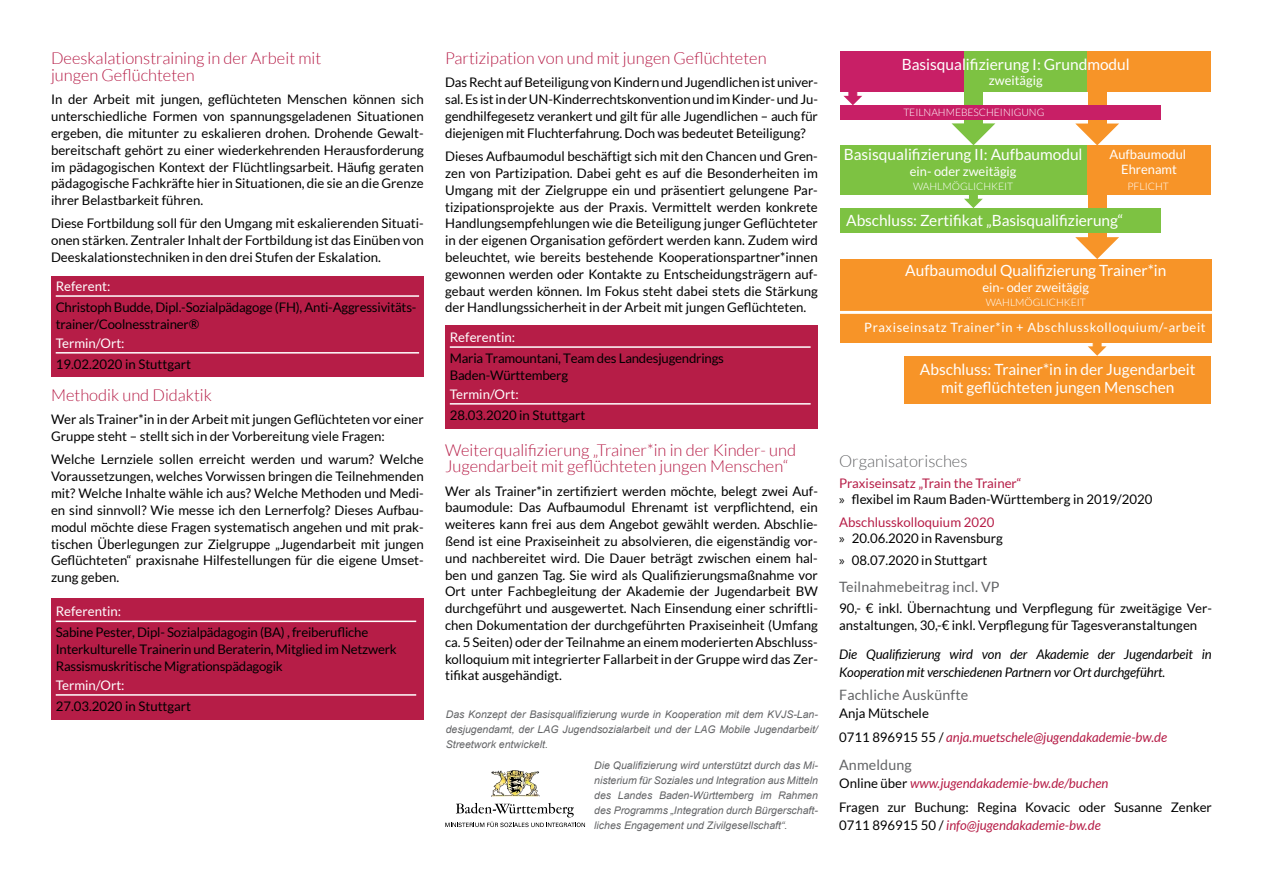
<style>
.page{position:relative;width:1263px;height:893px;background:#fff}
.page>*{position:absolute;margin:0;border:0;box-sizing:border-box;transform-origin:0 0}
.t1{font:300 16.5px/16.8px "Lato";color:#b61d47}
.t2{font:300 16.5px "Lato";color:#636466}
.t3{font:15.45px/18.6px "Lato";color:#fff;text-align:center}
.t4{font:14.25px "Lato";letter-spacing:.01em;color:#636466}
.t5{font:13.2px/16.8px "Lato";color:#000}
.t6{font:italic 13.2px/18px "Lato";letter-spacing:-.01em;color:#000}
.t7{font:italic 13.2px/24.5px "Lato";color:#b61d47}
.t8{font:13.2px "Lato";color:#fff}
.t9{font:13.2px/16.5px "Lato";color:#b61d47}
.t10{font:12.9px/15.5px "Lato";color:#fff;text-align:center}
.t11{font:12.9px "Lato";letter-spacing:.05em;color:#fff}
.t12{font:italic 10.5px/15px "Arial";color:#636466;text-align:justify}
.t13{font:300 10.35px "Lato";color:#fff}
.s1{color:#b61d47}
.s2{font-family:"Myriad Pro"}
.s3{font-family:"Myriad Pro";color:#000}
.s4{color:#000}
.s5{font-style:normal;color:#000}
.s6{font-style:italic;color:#b61d47}
</style>
<div class="page">
<div style="left:445px;top:325px;width:373px;height:103px;background:#b61d47"></div>
<hr style="left:450px;top:346px;width:361px;height:2px;background:#fff">
<hr style="left:450px;top:403px;width:361px;height:2px;background:#fff">
<div style="left:840px;top:51px;width:124px;height:41px;background:#c81f66"></div>
<div style="left:964px;top:51px;width:123px;height:41px;background:#7dc242"></div>
<div style="left:1087px;top:51px;width:124px;height:41px;background:#f79428"></div>
<div style="left:964px;top:83px;width:19px;height:45px;background:#7dc242"></div>
<svg style="left:951px;top:123px;width:44px;height:22px"></svg>
<div style="left:840px;top:145px;width:350px;height:50px;background:#7dc242"></div>
<div style="left:1087px;top:145px;width:124px;height:50px;background:#f79428"></div>
<div style="left:969px;top:193px;width:8px;height:9px;background:#7dc242"></div>
<svg style="left:964px;top:199px;width:19px;height:9px"></svg>
<div style="left:1088px;top:194px;width:19px;height:44px;background:#f79428"></div>
<svg style="left:1075px;top:237px;width:44px;height:22px"></svg>
<div style="left:840px;top:208px;width:321px;height:25px;background:#7dc242"></div>
<div style="left:904px;top:356px;width:307px;height:47px;background:#f79428"></div>
<div style="left:840px;top:259px;width:371px;height:83px;background:#f79428"></div>
<div style="left:849px;top:90px;width:8px;height:9px;background:#c81f66"></div>
<svg style="left:843px;top:96px;width:19px;height:9px"></svg>
<hr style="left:839px;top:311px;width:373px;height:3px;background:#fff">
<div style="left:1088px;top:82px;width:19px;height:43px;background:#f79428"></div>
<svg style="left:1075px;top:123px;width:44px;height:22px"></svg>
<div style="left:840px;top:105px;width:321px;height:15px;background:#c81f66"></div>
<div style="left:1093px;top:341px;width:8px;height:8px;background:#f79428;border:1px solid #f79428"></div>
<svg style="left:1088px;top:346px;width:18px;height:10px"></svg>
<img style="left:491px;top:770px;width:49px;height:26px">
<svg style="left:445px;top:803px;width:140px;height:24px"></svg>
<div style="left:51px;top:598px;width:373px;height:122px;background:#b61d47"></div>
<hr style="left:56px;top:621px;width:360px;height:1px;background:#fff">
<hr style="left:56px;top:694px;width:360px;height:2px;background:#fff">
<div style="left:51px;top:276px;width:373px;height:101px;background:#b61d47"></div>
<hr style="left:56px;top:295px;width:363px;height:2px;background:#fff">
<hr style="left:56px;top:352px;width:363px;height:2px;background:#fff">
<p class="t1" style="left:51px;top:50px;width:272px">Deeskalationstraining in der Arbeit mit jungen Geflüchteten</p>
<p class="t5" style="left:51px;top:91px;width:374px;text-align:justify">In der Arbeit mit jungen, geflüchteten Menschen können sich unterschiedliche Formen von spannungsgeladenen Situationen ergeben, die mitunter zu eskalieren drohen. Drohende Gewalt&shy;bereitschaft gehört zu einer wiederkehrenden Herausforderung im pädagogischen Kontext der Flüchtlingsarbeit. Häufig geraten pädagogische Fachkräfte hier in Situationen, die sie an die Grenze ihrer Belastbarkeit führen.</p>
<p class="t5" style="left:51px;top:215px;width:374px;text-align:justify">Diese Fortbildung soll für den Umgang mit eskalierenden Situati&shy;onen stärken. Zentraler Inhalt der Fortbildung ist das Einüben von Deeskalationstechniken in den drei Stufen der Eskalation.</p>
<p class="t8" style="left:56px;top:279px;width:56px">Referent:</p>
<p class="t5" style="left:56px;top:299px;width:362px">Christoph Budde, Dipl.-Sozialpädagoge (FH), Anti-Aggressivitäts&shy;trainer/Coolnesstrainer®</p>
<p class="t8" style="left:56px;top:336px;width:70px">Termin/Ort:</p>
<p class="t5" style="left:56px;top:355px;width:137px">19.02.2020 in Stuttgart</p>
<p class="t1" style="left:51px;top:387px;width:162px">Methodik und Didaktik</p>
<p class="t5" style="left:51px;top:411px;width:374px">Wer als Trainer*in in der Arbeit mit jungen Geflüchteten vor einer<br>Gruppe steht – stellt sich in der Vorbereitung viele Fragen:</p>
<p class="t5" style="left:51px;top:451px;width:374px;text-align:justify">Welche Lernziele sollen erreicht werden und warum? Welche Voraussetzungen, welches Vorwissen bringen die Teilnehmenden mit? Welche Inhalte wähle ich aus? Welche Methoden und Medi&shy;en sind sinnvoll? Wie messe ich den Lernerfolg? Dieses Aufbau&shy;modul möchte diese Fragen systematisch angehen und mit prak&shy;tischen Überlegungen zur Zielgruppe „Jugendarbeit mit jungen Geflüchteten“ praxisnahe Hilfestellungen für die eigene Umset&shy;zung geben.</p>
<p class="t8" style="left:56px;top:604px;width:67px">Referentin:</p>
<p class="t5" style="left:56px;top:624px;width:343px">Sabine Pester, Dipl- Sozialpädagogin (BA) , freiberufliche<br>Interkulturelle Trainerin und Beraterin, Mitglied im Netzwerk<br>Rassismuskritische Migrationspädagogik</p>
<p class="t8" style="left:56px;top:678px;width:70px">Termin/Ort:</p>
<p class="t5" style="left:56px;top:697px;width:137px">27.03.2020 in Stuttgart</p>
<p class="t1" style="left:445px;top:50px;width:323px">Partizipation von und mit jungen Geflüchteten</p>
<p class="t5" style="left:445px;top:74px;width:374px;text-align:justify">Das Recht auf Beteiligung von Kindern und Jugendlichen ist univer&shy;sal. Es ist in der UN-Kinderrechtskonvention und im Kinder- und Ju&shy;gendhilfegesetz verankert und gilt für alle Jugendlichen – auch für diejenigen mit Fluchterfahrung. Doch was bedeutet Beteiligung?</p>
<p class="t5" style="left:445px;top:148px;width:374px;text-align:justify">Dieses Aufbaumodul beschäftigt sich mit den Chancen und Gren&shy;zen von Partizipation. Dabei geht es auf die Besonderheiten im Umgang mit der Zielgruppe ein und präsentiert gelungene Par&shy;tizipationsprojekte aus der Praxis. Vermittelt werden konkrete Handlungsempfehlungen wie die Beteiligung junger Geflüchteter in der eigenen Organisation gefördert werden kann. Zudem wird beleuchtet, wie bereits bestehende Kooperationspartner*innen gewonnen werden oder Kontakte zu Entscheidungsträgern auf&shy;gebaut werden können. Im Fokus steht dabei stets die Stärkung der Handlungssicherheit in der Arbeit mit jungen Geflüchteten.</p>
<p class="t8" style="left:450px;top:330px;width:67px">Referentin:</p>
<p class="t5" style="left:450px;top:350px;width:276px">Maria Tramountani, Team des Landesjugendrings<br>Baden-Württemberg</p>
<p class="t8" style="left:450px;top:387px;width:70px">Termin/Ort:</p>
<p class="t5" style="left:450px;top:406px;width:137px">28.03.2020 in Stuttgart</p>
<p class="t1" style="left:445px;top:441px;width:353px">Weiterqualifizierung „Trainer*in in der Kinder- und<br>Jugendarbeit mit geflüchteten jungen Menschen“</p>
<p class="t5" style="left:445px;top:482px;width:374px;text-align:justify">Wer als Trainer*in zertifiziert werden möchte, belegt zwei Auf&shy;baumodule: Das Aufbaumodul Ehrenamt ist verpflichtend, ein weiteres kann frei aus dem Angebot gewählt werden. Abschlie&shy;ßend ist eine Praxiseinheit zu absolvieren, die eigenständig vor&shy;und nachbereitet wird. Die Dauer beträgt zwischen einem hal&shy;ben und ganzen Tag. Sie wird als Qualifizierungsmaßnahme vor Ort unter Fachbegleitung der Akademie der Jugendarbeit BW durchgeführt und ausgewertet. Nach Einsendung einer schriftli&shy;chen Dokumentation der durchgeführten Praxiseinheit (Umfang ca. 5 Seiten) oder der Teilnahme an einem moderierten Abschluss&shy;kolloquium mit integrierter Fallarbeit in der Gruppe wird das Zer&shy;tifikat ausgehändigt.</p>
<p class="t12" style="left:446px;top:707px;width:374px">Das Konzept der Basisqualifizierung wurde in Kooperation mit dem KVJS-Lan&shy;desjugendamt, der LAG Jugendsozialarbeit und der LAG Mobile Jugendarbeit/ Streetwork entwickelt.</p>
<p class="t12" style="left:594px;top:758px;width:225px">Die Qualifizierung wird unterstützt durch das Mi&shy;nisterium für Soziales und Integration aus Mitteln des Landes Baden-Württemberg im Rahmen des Programms „Integration durch Bürgerschaft&shy;liches Engagement und Zivilgesellschaft“.</p>
<p class="t3" style="left:902px;top:55px;width:230px">Basisqualifizierung I: Grundmodul</p>
<p class="t10" style="left:989px;top:73px;width:55px">zweitägig</p>
<p class="t13" style="left:903px;top:107px;width:143px">TEILNAHMEBESCHEINIGUNG</p>
<p class="t3" style="left:844px;top:145px;width:240px">Basisqualifizierung II: Aufbaumodul</p>
<p class="t10" style="left:910px;top:163px;width:108px">ein- oder zweitägig</p>
<p class="t13" style="left:913px;top:181px;width:102px">WAHLMÖGLICHKEIT</p>
<p class="t10" style="left:1109px;top:147px;width:78px">Aufbaumodul<br>Ehrenamt</p>
<p class="t13" style="left:1127px;top:181px;width:43px">PFLICHT</p>
<p class="t3" style="left:846px;top:211px;width:279px">Abschluss: Zertifikat „Basisqualifizierung“</p>
<p class="t3" style="left:905px;top:261px;width:263px">Aufbaumodul Qualifizierung Trainer*in</p>
<p class="t10" style="left:982px;top:279px;width:108px">ein- oder zweitägig</p>
<p class="t13" style="left:986px;top:297px;width:102px">WAHLMÖGLICHKEIT</p>
<p class="t11" style="left:864px;top:321px;width:343px">Praxiseinsatz Trainer*in + Abschlusskolloquium/-arbeit</p>
<p class="t3" style="left:920px;top:359px;width:277px">Abschluss: Trainer*in in der Jugendarbeit mit geflüchteten jungen Menschen</p>
<p class="t2" style="left:839px;top:452px;width:130px">Organisatorisches</p>
<p class="t5" style="left:839px;top:475px;width:315px"><span class="s1">Praxiseinsatz „Train the Trainer“<br></span><span class="s2">»</span> flexibel im Raum Baden-Württemberg in 2019/2020</p>
<p class="t9" style="left:839px;top:513px;width:165px">Abschlusskolloquium 2020 <span class="s3">»</span> <span class="s4">20.06.2020 in Ravensburg</span></p>
<p class="t5" style="left:839px;top:551px;width:150px"><span class="s2">»</span> 08.07.2020 in Stuttgart</p>
<p class="t4" style="left:839px;top:579px;width:162px">Teilnahmebeitrag incl. VP</p>
<p class="t5" style="left:839px;top:600px;width:373px">90,- € inkl. Übernachtung und Verpflegung für zweitägige Ver&shy;anstaltungen, 30,-€ inkl. Verpflegung für Tagesveranstaltungen</p>
<p class="t6" style="left:839px;top:645px;width:374px">Die Qualifizierung wird von der Akademie der Jugendarbeit in<br>Kooperation mit verschiedenen Partnern vor Ort durchgeführt.</p>
<p class="t4" style="left:839px;top:687px;width:131px">Fachliche Auskünfte</p>
<p class="t7" style="left:839px;top:701px;width:330px"><span class="s5">Anja Mütschele<br>0711 896915 55 /</span> anja.muetschele@jugendakademie-bw.de</p>
<p class="t4" style="left:839px;top:756px;width:74px">Anmeldung</p>
<p class="t5" style="left:839px;top:770px;width:374px;line-height:24.5px">Online über <span class="s6">www.jugendakademie-bw.de/buchen<br></span>Fragen zur Buchung: Regina Kovacic oder Susanne Zenker</p>
<p class="t7" style="left:839px;top:813px;width:263px"><span class="s5">0711 896915 50 /</span> info@jugendakademie-bw.de</p>
</div>
